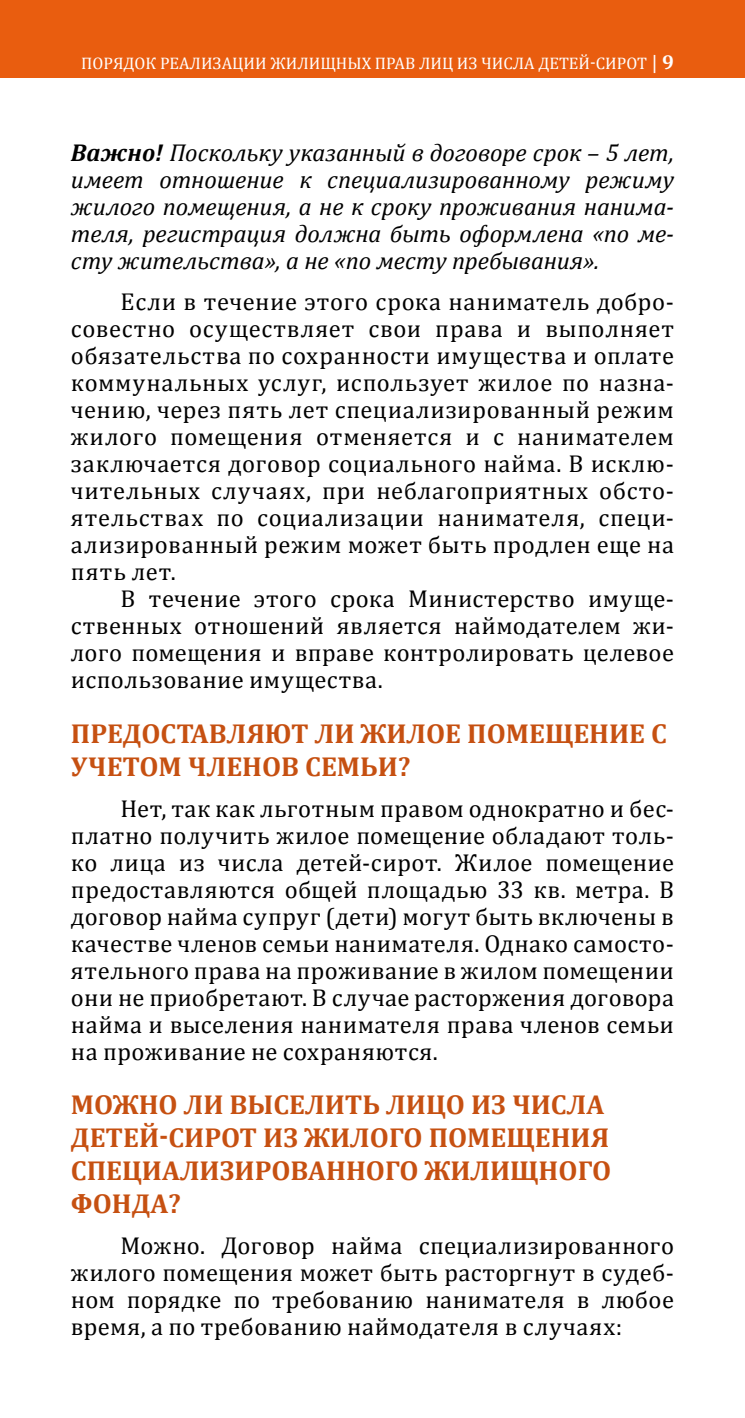
<style>
.page{position:relative;width:745px;height:1418px;background:#fff}
.page>*{position:absolute;margin:0;border:0;box-sizing:border-box;transform-origin:0 0}
.t1{font:700 27.5px/33px "Cambria";color:#c65011}
.t2{font:24.5px/27px "Cambria";letter-spacing:.02em;color:#000;text-align:justify}
.t3{font:italic 24.5px/27px "Cambria";letter-spacing:-.005em;color:#000;text-align:justify}
.t4{font:16.75px "Cambria";color:#fff}
.s1{font-size:20px}
.s2{font-weight:700;font-size:20px}
.s3{font-weight:700}
</style>
<div class="page">
<div style="left:0;top:0;width:744px;height:78px;background:#e95d0f"></div>
<p class="t4" style="left:81px;top:53px;width:594px">ПОРЯДОК РЕАЛИЗАЦИИ ЖИЛИЩНЫХ ПРАВ ЛИЦ ИЗ ЧИСЛА ДЕТЕЙ-СИРОТ <span class="s1">|</span> <span class="s2">9</span></p>
<p class="t3" style="left:71px;top:138px;width:604px"><span class="s3">Важно!</span> Поскольку указанный в договоре срок – 5 лет, имеет отношение к специализированному режиму жилого помещения, а не к сроку проживания нанима&shy;теля, регистрация должна быть оформлена «по ме&shy;сту жительства», а не «по месту пребывания».</p>
<p class="t2" style="left:71px;top:288px;width:604px;text-indent:50px">Если в течение этого срока наниматель добро&shy;совестно осуществляет свои права и выполняет обязательства по сохранности имущества и оплате коммунальных услуг, использует жилое по назна&shy;чению, через пять лет специализированный режим жилого помещения отменяется и с нанимателем заключается договор социального найма. В исклю&shy;чительных случаях, при неблагоприятных обсто&shy;ятельствах по социализации нанимателя, специ&shy;ализированный режим может быть продлен еще на пять лет.</p>
<p class="t2" style="left:71px;top:585px;width:604px;text-indent:50px">В течение этого срока Министерство имуще&shy;ственных отношений является наймодателем жи&shy;лого помещения и вправе контролировать целевое использование имущества.</p>
<p class="t1" style="left:71px;top:715px;width:597px">ПРЕДОСТАВЛЯЮТ ЛИ ЖИЛОЕ ПОМЕЩЕНИЕ С<br>УЧЕТОМ ЧЛЕНОВ СЕМЬИ?</p>
<p class="t2" style="left:71px;top:794px;width:604px;text-indent:50px">Нет, так как льготным правом однократно и бес&shy;платно получить жилое помещение обладают толь&shy;ко лица из числа детей-сирот. Жилое помещение предоставляются общей площадью 33 кв. метра. В договор найма супруг (дети) могут быть включены в качестве членов семьи нанимателя. Однако самосто&shy;ятельного права на проживание в жилом помещении они не приобретают. В случае расторжения договора найма и выселения нанимателя права членов семьи на проживание не сохраняются.</p>
<p class="t1" style="left:71px;top:1087px;width:541px">МОЖНО ЛИ ВЫСЕЛИТЬ ЛИЦО ИЗ ЧИСЛА<br>ДЕТЕЙ-СИРОТ ИЗ ЖИЛОГО ПОМЕЩЕНИЯ<br>СПЕЦИАЛИЗИРОВАННОГО ЖИЛИЩНОГО<br>ФОНДА?</p>
<p class="t2" style="left:71px;top:1232px;width:604px;text-indent:50px">Можно. Договор найма специализированного жилого помещения может быть расторгнут в судеб&shy;ном порядке по требованию нанимателя в любое время, а по требованию наймодателя в случаях:</p>
</div>
